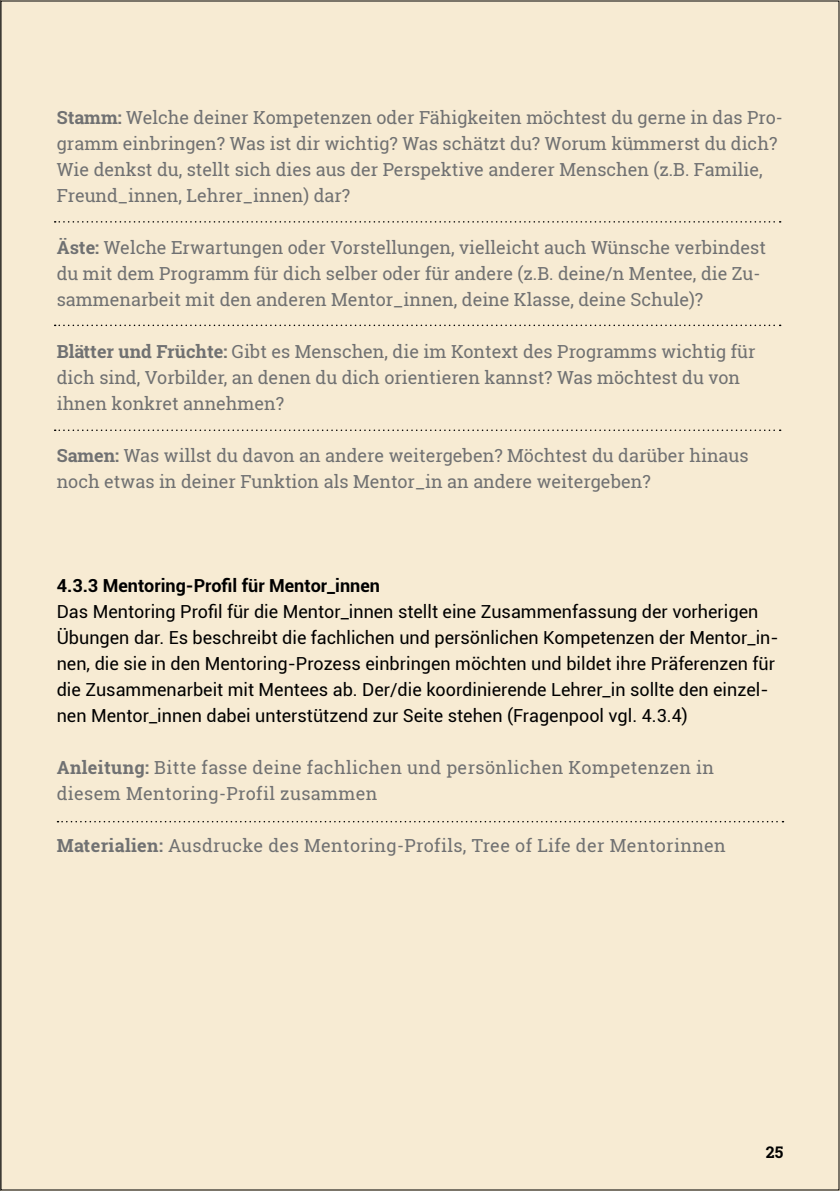
<style>
.page{position:relative;width:840px;height:1191px;background:#fff}
.page>*{position:absolute;margin:0;border:0;box-sizing:border-box;transform-origin:0 0}
.t1{font:18px/26px "Roboto Slab";color:#707172}
.t2{font:18px/26px "Roboto";color:#000}
.t3{font:18px/26px "Roboto Slab";letter-spacing:.02em;color:#707172}
.t4{font:700 18px "Roboto";color:#000}
.t5{font:700 16px "Roboto Slab";color:#000}
.s1{font-weight:700}
</style>
<div class="page">
<div style="left:0;top:0;width:839px;height:1191px;background:#f7ebd3"></div>
<svg style="left:55px;top:221px;width:725px;height:2px"></svg>
<svg style="left:55px;top:324px;width:725px;height:2px"></svg>
<svg style="left:55px;top:429px;width:725px;height:2px"></svg>
<svg style="left:57px;top:821px;width:726px;height:1px"></svg>
<svg style="left:0;top:0;width:1px;height:1191px"></svg>
<p class="t1" style="left:57px;top:105px;width:727px"><span class="s1">Stamm:</span> Welche deiner Kompetenzen oder Fähigkeiten möchtest du gerne in das Pro&shy;gramm einbringen? Was ist dir wichtig? Was schätzt du? Worum kümmerst du dich?<br>Wie denkst du, stellt sich dies aus der Perspektive anderer Menschen (z.B. Familie, Freund_innen, Lehrer_innen) dar?</p>
<p class="t1" style="left:57px;top:234px;width:710px"><span class="s1">Äste:</span> Welche Erwartungen oder Vorstellungen, vielleicht auch Wünsche verbindest du mit dem Programm für dich selber oder für andere (z.B. deine/n Mentee, die Zu&shy;sammenarbeit mit den anderen Mentor_innen, deine Klasse, deine Schule)?</p>
<p class="t1" style="left:57px;top:338px;width:700px"><span class="s1">Blätter und Früchte:</span> Gibt es Menschen, die im Kontext des Programms wichtig für dich sind, Vorbilder, an denen du dich orientieren kannst? Was möchtest du von ihnen konkret annehmen?</p>
<p class="t1" style="left:57px;top:442px;width:693px"><span class="s1">Samen:</span> Was willst du davon an andere weitergeben? Möchtest du darüber hinaus noch etwas in deiner Funktion als Mentor_in an andere weitergeben?</p>
<p class="t4" style="left:57px;top:573px;width:324px">4.3.3 Mentoring-Profil für Mentor_innen</p>
<p class="t2" style="left:57px;top:598px;width:723px">Das Mentoring Profil für die Mentor_innen stellt eine Zusammenfassung der vorherigen Übungen dar. Es beschreibt die fachlichen und persönlichen Kompetenzen der Mentor_in&shy;nen, die sie in den Mentoring-Prozess einbringen möchten und bildet ihre Präferenzen für die Zusammenarbeit mit Mentees ab. Der/die koordinierende Lehrer_in sollte den einzel&shy;nen Mentor_innen dabei unterstützend zur Seite stehen (Fragenpool vgl. 4.3.4)</p>
<p class="t3" style="left:57px;top:754px;width:658px"><span class="s1">Anleitung:</span> Bitte fasse deine fachlichen und persönlichen Kompetenzen in diesem Mentoring-Profil zusammen</p>
<p class="t3" style="left:57px;top:832px;width:670px"><span class="s1">Materialien:</span> Ausdrucke des Mentoring-Profils, Tree of Life der Mentorinnen</p>
<p class="t5" style="left:765px;top:1141px;width:19px">25</p>
</div>
